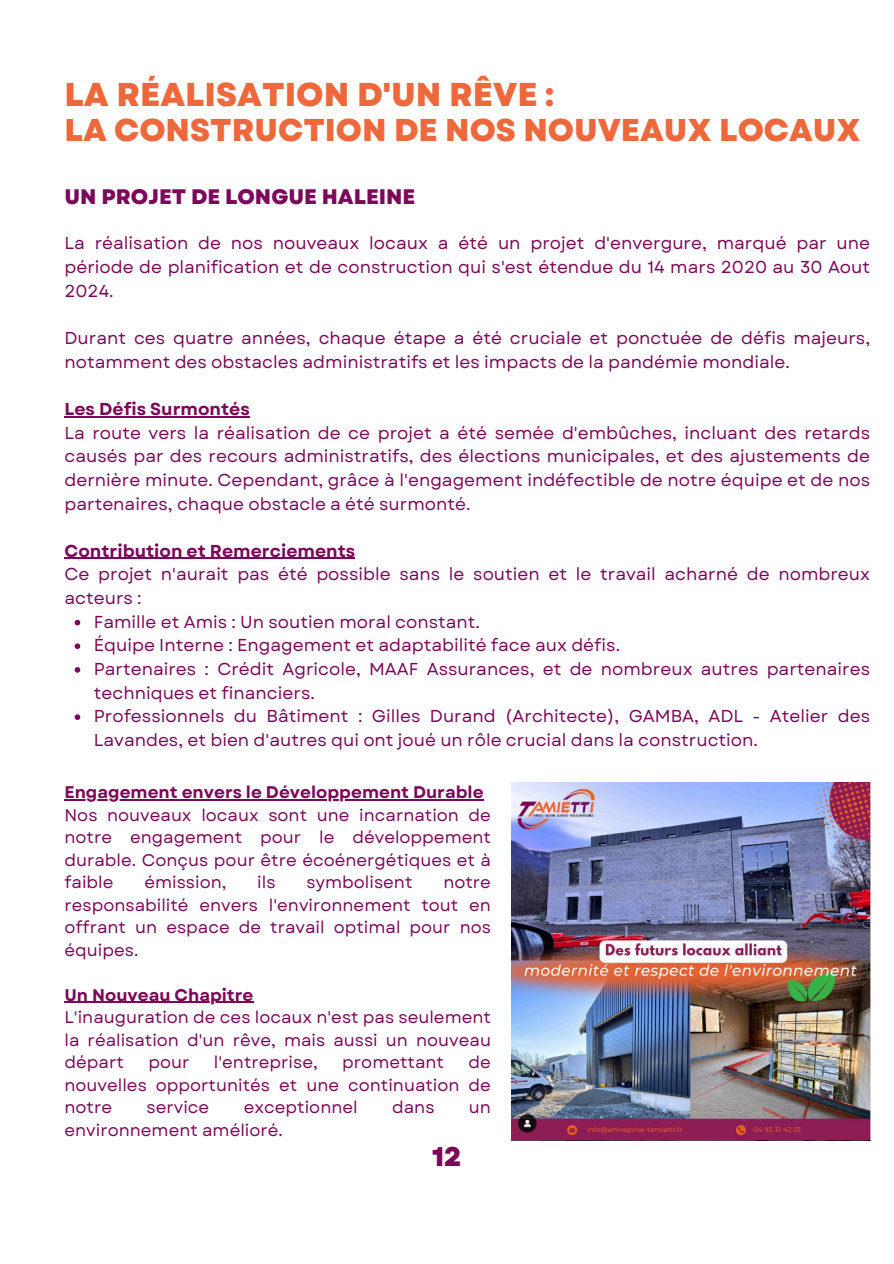
<style>
.page{position:relative;width:894px;height:1264px;background:#fff}
.page>*{position:absolute;margin:0;border:0;box-sizing:border-box;transform-origin:0 0}
.t1{font:800 33px "Garet";color:#ed683b}
.t2{font:800 31.5px "Garet";color:#ed683b}
.t3{font:800 27px "Garet";color:#7c0859}
.t4{font:800 21px "Garet";color:#7c0859}
.t5{font:17.25px/23.7px "Garet";color:#7c0859}
.t6{font:700 17.25px "Garet";color:#7c0859}
.t7{font:16.8px/22.5px "Garet";color:#7c0859;text-align:justify}
.t8{font:700 16.8px "Garet";color:#7c0859}
</style>
<div class="page">
<hr style="left:64px;top:416px;width:186px;height:1px;background:#7c0859">
<hr style="left:64px;top:558px;width:291px;height:1px;background:#7c0859">
<svg style="left:75px;top:620px;width:5px;height:5px"></svg>
<svg style="left:75px;top:643px;width:5px;height:6px"></svg>
<svg style="left:75px;top:667px;width:5px;height:5px"></svg>
<svg style="left:75px;top:714px;width:5px;height:6px"></svg>
<img style="left:512px;top:782px;width:357px;height:358px">
<hr style="left:64px;top:799px;width:419px;height:1px;background:#7c0859">
<hr style="left:64px;top:1001px;width:189px;height:1px;background:#7c0859">
<p class="t1" style="left:64px;top:71px;width:491px">LA RÉALISATION D'UN RÊVE :</p>
<p class="t2" style="left:64px;top:107px;width:797px">LA CONSTRUCTION DE NOS NOUVEAUX LOCAUX</p>
<p class="t4" style="left:64px;top:181px;width:352px">UN PROJET DE LONGUE HALEINE</p>
<h2 class="t5" style="left:64px;top:232px;width:806px;text-align:justify">La réalisation de nos nouveaux locaux a été un projet d'envergure, marqué par une période de planification et de construction qui s'est étendue du 14 mars 2020 au 30 Aout 2024.</h2>
<p class="t5" style="left:64px;top:326px;width:806px">Durant ces quatre années, chaque étape a été cruciale et ponctuée de défis majeurs, notamment des obstacles administratifs et les impacts de la pandémie mondiale.</p>
<p class="t6" style="left:64px;top:396px;width:187px">Les Défis Surmontés</p>
<p class="t5" style="left:64px;top:421px;width:806px;text-align:justify">La route vers la réalisation de ce projet a été semée d'embûches, incluant des retards causés par des recours administratifs, des élections municipales, et des ajustements de dernière minute. Cependant, grâce à l'engagement indéfectible de notre équipe et de nos partenaires, chaque obstacle a été surmonté.</p>
<p class="t6" style="left:64px;top:538px;width:292px">Contribution et Remerciements</p>
<p class="t5" style="left:64px;top:562px;width:806px">Ce projet n'aurait pas été possible sans le soutien et le travail acharné de nombreux acteurs :</p>
<p class="t5" style="left:94px;top:610px;width:387px">Famille et Amis : Un soutien moral constant.</p>
<p class="t5" style="left:94px;top:633px;width:527px">Équipe Interne : Engagement et adaptabilité face aux défis.</p>
<p class="t5" style="left:94px;top:657px;width:777px">Partenaires : Crédit Agricole, MAAF Assurances, et de nombreux autres partenaires techniques et financiers.</p>
<p class="t5" style="left:94px;top:704px;width:777px">Professionnels du Bâtiment : Gilles Durand (Architecte), GAMBA, ADL - Atelier des<br>Lavandes, et bien d'autres qui ont joué un rôle crucial dans la construction.</p>
<p class="t8" style="left:64px;top:780px;width:420px">Engagement envers le Développement Durable</p>
<p class="t7" style="left:64px;top:803px;width:428px">Nos nouveaux locaux sont une incarnation de notre engagement pour le développement durable. Conçus pour être écoénergétiques et à faible</p>
<p class="t7" style="left:144px;top:871px;width:83px">émission,</p>
<p class="t7" style="left:257px;top:871px;width:20px">ils</p>
<p class="t7" style="left:306px;top:871px;width:108px">symbolisent</p>
<p class="t7" style="left:64px;top:871px;width:428px;text-indent:379px">notre responsabilité envers l'environnement tout en offrant un espace de travail optimal pour nos équipes.</p>
<p class="t8" style="left:64px;top:982px;width:190px">Un Nouveau Chapitre</p>
<p class="t7" style="left:64px;top:1006px;width:428px">L'inauguration de ces locaux n'est pas seulement la réalisation d'un rêve, mais aussi un nouveau départ</p>
<p class="t7" style="left:64px;top:1051px;width:428px;text-indent:404px">de nouvelles opportunités et une continuation de notre</p>
<p class="t7" style="left:148px;top:1051px;width:42px">pour</p>
<p class="t7" style="left:214px;top:1051px;width:105px">l'entreprise,</p>
<p class="t7" style="left:342px;top:1051px;width:103px">promettant</p>
<p class="t7" style="left:146px;top:1096px;width:64px">service</p>
<p class="t7" style="left:244px;top:1096px;width:115px">exceptionnel</p>
<p class="t7" style="left:392px;top:1096px;width:44px">dans</p>
<p class="t7" style="left:469px;top:1096px;width:24px">un</p>
<p class="t7" style="left:64px;top:1118px;width:220px">environnement amélioré.</p>
<h1 class="t3" style="left:432px;top:1137px;width:31px">12</h1>
</div>
